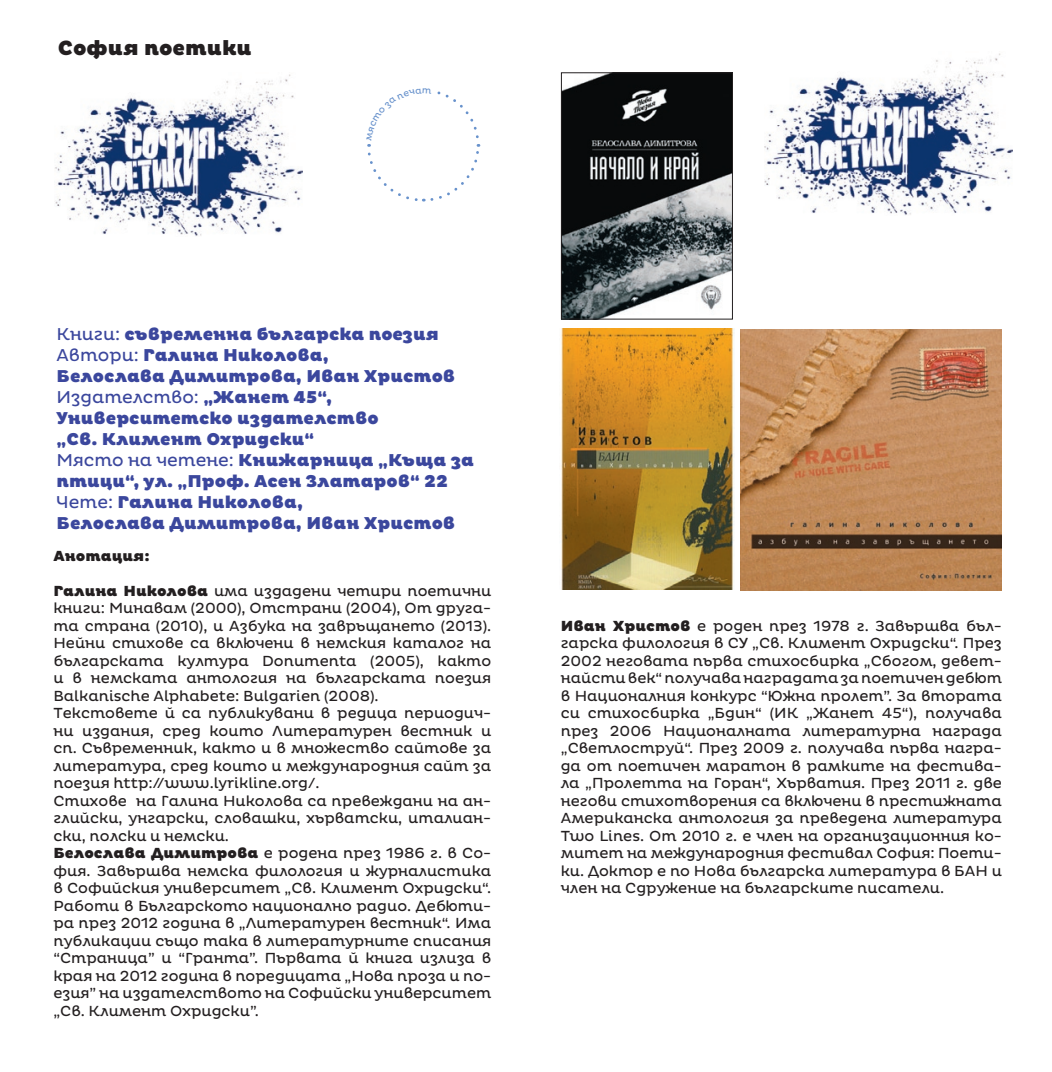
<style>
.page{position:relative;width:1052px;height:1072px;background:#fff}
.page>*{position:absolute;margin:0;border:0;box-sizing:border-box;transform-origin:0 0}
.t1{font:21px "Pluto Black Bulgarian";color:#231f20}
.t2{font:17.5px/21px "Pluto Black Bulgarian";color:#3b479d}
.t3{font:17.5px "Pluto Regular Bulgarian";color:#3b479d}
.t4{font:14.88px/17.5px "Pluto Regular Bulgarian";color:#231f20}
.t5{font:14.88px "Pluto Black Bulgarian";color:#231f20}
.s1{font-family:"Pluto Regular Bulgarian"}
.s2{font-family:"Pluto Black Bulgarian"}
</style>
<div class="page">
<img style="left:55px;top:74px;width:247px;height:162px">
<img style="left:764px;top:53px;width:248px;height:162px">
<img style="left:563px;top:75px;width:167px;height:242px">
<div style="left:561px;top:73px;width:171px;height:246px;border:1px solid #231f20"></div>
<img style="left:561px;top:328px;width:173px;height:261px">
<img style="left:741px;top:329px;width:260px;height:261px">
<svg style="left:367px;top:91px;width:114px;height:111px"></svg>
<h1 class="t1" style="left:58px;top:36px;width:195px">София поетики</h1>
<p class="t2" style="left:57px;top:324px;width:400px"><span class="s1">Книги:</span> съвременна българска поезия<br><span class="s1">Автори:</span> Галина Николова,<br>Белослава Димитрова, Иван Христов</p>
<p class="t3" style="left:57px;top:387px;width:277px">Издателство: <span class="s2">„Жанет 45“,</span></p>
<p class="t2" style="left:57px;top:408px;width:419px">Университетско издателство<br>„Св. Климент Охридски“<br><span class="s1">Място на четене:</span> Книжарница „Къща за птици“, ул. „Проф. Асен Златаров“ 22<br><span class="s1">Чете:</span> Галина Николова,<br>Белослава Димитрова, Иван Христов</p>
<p class="t5" style="left:53px;top:547px;width:98px">Анотация:</p>
<p class="t4" style="left:53px;top:582px;width:439px"><span class="s2">Галина Николова</span> има издадени четири поетични книги: Минавам (2000), Отстрани (2004), От друга&shy;та страна (2010), и Азбука на завръщането (2013).<br>Нейни стихове са включени в немския каталог на българската култура Donumenta (2005), както и в немската антология на българската поезия Balkanische Alphabete: Bulgarien (2008).<br>Tекстовете й са публикувани в редица периодич&shy;ни издания, сред които Литературен вестник и сп. Съвременник, както и в множество сайтове за литература, сред които и международния сайт за поезия http://www.lyrikline.org/.<br>Стихове на Галина Николова са превеждани на ан&shy;глийски, унгарски, словашки, хърватски, италиан&shy;ски, полски и немски.<br><span class="s2">Белослава Димитрова</span> е родена през 1986 г. в Со&shy;фия. Завършва немска филология и журналистика в Софийския университет „Св. Климент Охридски“.<br>Работи в Българското национално радио. Дебюти&shy;ра през 2012 година в „Литературен вестник“. Има публикации също така в литературните списания “Страница” и “Гранта”. Първата й книга излиза в края на 2012 година в поредицата „Нова проза и по&shy;езия” на издателството на Софийски университет „Св. Климент Охридски”.</p>
<p class="t4" style="left:561px;top:617px;width:442px;text-align:justify"><span class="s2">Иван Христов</span> е роден през 1978 г. Завършва бъл&shy;гарска филология в СУ „Св. Климент Охридски“. През 2002 неговата първа стихосбирка „Сбогом, девет&shy;найсти век“ получава наградата за поетичен дебют в Националния конкурс “Южна пролет”. За втората си стихосбирка „Бдин“ (ИК „Жанет 45“), получава през 2006 Националната литературна награда „Светлоструй“. През 2009 г. получава първа награ&shy;да от поетичен маратон в рамките на фестива&shy;ла „Пролетта на Горан“, Хърватия. През 2011 г. две негови стихотворения са включени в престижната Американска антология за преведена литература Two Lines. От 2010 г. е член на организационния ко&shy;митет на международния фестивал София: Поети&shy;ки. Доктор е по Нова българска литература в БАН и член на Сдружение на българските писатели.</p>
</div>
